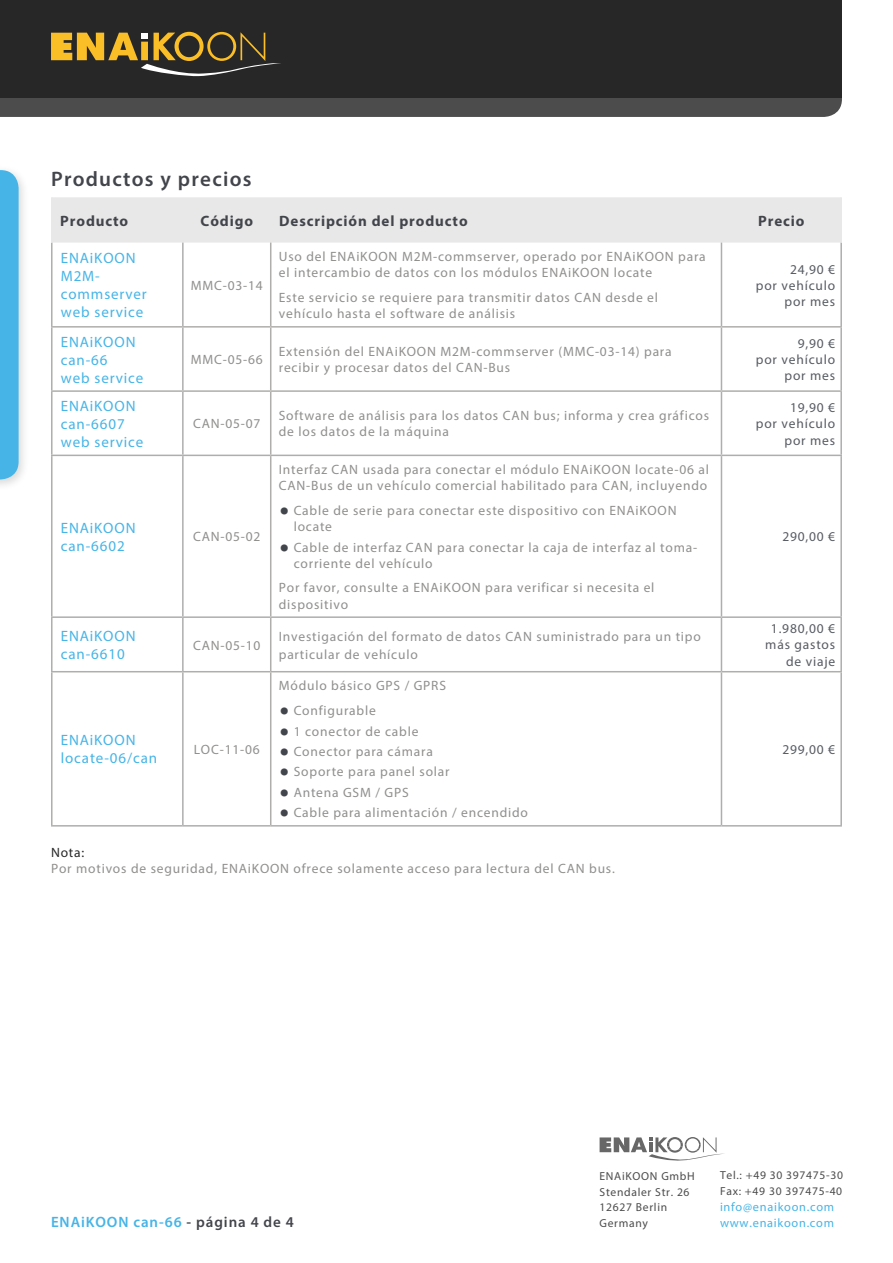
<style>
.page{position:relative;width:893px;height:1263px;background:#fff}
.page>*{position:absolute;margin:0;border:0;box-sizing:border-box;transform-origin:0 0}
.t1{font:600 21px "Myriad Pro";letter-spacing:.06em;color:#43454c}
.t2{font:15px/18px "Myriad Pro";letter-spacing:.06em;color:#46b4e7}
.t3{font:700 15px "Myriad Pro";letter-spacing:.06em;color:#43454c}
.t4{font:600 15px "Myriad Pro";letter-spacing:.06em;color:#46b4e7}
.t5{font:13.5px/16.2px "Myriad Pro";letter-spacing:.06em;color:#908f8e}
.t6{font:13.5px/16.2px "Myriad Pro";letter-spacing:.06em;color:#575b63;text-align:right}
.t7{font:13.5px/18px "Myriad Pro";letter-spacing:.06em;color:#8f8f8f}
.t8{font:13.5px "Myriad Pro";color:#282727}
.t9{font:12.3px "Myriad Pro";letter-spacing:.06em;color:#46b4e7}
.t10{font:11.55px/15.9px "Myriad Pro";letter-spacing:.06em;color:#4c4c4c}
.s1{font-weight:700;font-size:27px;color:#43454c}
.s2{color:#43454c}
</style>
<div class="page">
<div style="left:0;top:0;width:842px;height:98px;background:#282727"></div>
<div style="left:0;top:164px;width:30px;height:327px;background:#000;opacity:.15"></div>
<svg style="left:0;top:170px;width:19px;height:309px;background:#4cb6e7"></svg>
<svg style="left:0;top:32px;width:842px;height:85px"></svg>
<svg style="left:600px;top:1137px;width:124px;height:24px"></svg>
<div style="left:53px;top:197px;width:787px;height:46px;background:#e8e8e8"></div>
<hr style="left:51px;top:243px;width:2px;height:83px;background:#afaead">
<hr style="left:51px;top:328px;width:2px;height:62px;background:#afaead">
<hr style="left:51px;top:392px;width:2px;height:63px;background:#afaead">
<hr style="left:51px;top:455px;width:132px;height:1px;background:#afaead">
<hr style="left:51px;top:456px;width:2px;height:160px;background:#afaead">
<hr style="left:51px;top:616px;width:132px;height:2px;background:#afaead">
<hr style="left:51px;top:618px;width:2px;height:53px;background:#afaead">
<hr style="left:51px;top:671px;width:132px;height:1px;background:#afaead">
<hr style="left:51px;top:672px;width:2px;height:153px;background:#afaead">
<hr style="left:51px;top:825px;width:132px;height:1px;background:#afaead">
<hr style="left:182px;top:243px;width:2px;height:83px;background:#afaead">
<hr style="left:182px;top:328px;width:2px;height:62px;background:#afaead">
<hr style="left:182px;top:392px;width:2px;height:63px;background:#afaead">
<hr style="left:183px;top:455px;width:88px;height:1px;background:#afaead">
<hr style="left:182px;top:456px;width:2px;height:160px;background:#afaead">
<hr style="left:183px;top:616px;width:88px;height:2px;background:#afaead">
<hr style="left:182px;top:618px;width:2px;height:53px;background:#afaead">
<hr style="left:183px;top:671px;width:88px;height:1px;background:#afaead">
<hr style="left:182px;top:672px;width:2px;height:153px;background:#afaead">
<hr style="left:183px;top:825px;width:88px;height:1px;background:#afaead">
<hr style="left:270px;top:243px;width:1px;height:83px;background:#afaead">
<hr style="left:270px;top:328px;width:1px;height:62px;background:#afaead">
<hr style="left:270px;top:392px;width:1px;height:63px;background:#afaead">
<hr style="left:271px;top:455px;width:450px;height:1px;background:#afaead">
<hr style="left:270px;top:456px;width:1px;height:160px;background:#afaead">
<hr style="left:271px;top:616px;width:450px;height:2px;background:#afaead">
<hr style="left:270px;top:618px;width:1px;height:53px;background:#afaead">
<hr style="left:271px;top:671px;width:450px;height:1px;background:#afaead">
<hr style="left:270px;top:672px;width:1px;height:153px;background:#afaead">
<hr style="left:271px;top:825px;width:450px;height:1px;background:#afaead">
<hr style="left:721px;top:243px;width:1px;height:83px;background:#afaead">
<hr style="left:840px;top:243px;width:2px;height:83px;background:#afaead">
<hr style="left:721px;top:328px;width:1px;height:62px;background:#afaead">
<hr style="left:840px;top:328px;width:2px;height:62px;background:#afaead">
<hr style="left:721px;top:392px;width:1px;height:63px;background:#afaead">
<hr style="left:840px;top:392px;width:2px;height:63px;background:#afaead">
<hr style="left:721px;top:455px;width:121px;height:1px;background:#afaead">
<hr style="left:721px;top:456px;width:1px;height:160px;background:#afaead">
<hr style="left:840px;top:456px;width:2px;height:160px;background:#afaead">
<hr style="left:721px;top:616px;width:121px;height:2px;background:#afaead">
<hr style="left:721px;top:618px;width:1px;height:53px;background:#afaead">
<hr style="left:840px;top:618px;width:2px;height:53px;background:#afaead">
<hr style="left:721px;top:671px;width:121px;height:1px;background:#afaead">
<hr style="left:721px;top:672px;width:1px;height:153px;background:#afaead">
<hr style="left:840px;top:672px;width:2px;height:153px;background:#afaead">
<hr style="left:721px;top:825px;width:121px;height:1px;background:#afaead">
<hr style="left:51px;top:197px;width:2px;height:46px;background:#e8e8e8">
<hr style="left:840px;top:197px;width:2px;height:46px;background:#e8e8e8">
<hr style="left:51px;top:326px;width:132px;height:2px;background:#afaead">
<hr style="left:183px;top:326px;width:88px;height:2px;background:#afaead">
<hr style="left:271px;top:326px;width:450px;height:2px;background:#afaead">
<hr style="left:721px;top:326px;width:121px;height:2px;background:#afaead">
<hr style="left:51px;top:390px;width:132px;height:2px;background:#afaead">
<hr style="left:183px;top:390px;width:88px;height:2px;background:#afaead">
<hr style="left:271px;top:390px;width:450px;height:2px;background:#afaead">
<hr style="left:721px;top:390px;width:121px;height:2px;background:#afaead">
<h1 class="t1" style="left:51px;top:165px;width:202px">Productos y precios</h1>
<p class="t3" style="left:60px;top:211px;width:69px">Producto</p>
<p class="t3" style="left:200px;top:211px;width:54px">Código</p>
<p class="t3" style="left:279px;top:211px;width:190px">Descripción del producto</p>
<p class="t3" style="left:758px;top:211px;width:48px">Precio</p>
<p class="t2" style="left:61px;top:249px;width:88px">ENAiKOON<br>M2M&shy;commserver web service</p>
<p class="t5" style="left:279px;top:248px;width:428px">Uso del ENAiKOON M2M-commserver, operado por ENAiKOON para el intercambio de datos con los módulos ENAiKOON locate</p>
<p class="t5" style="left:279px;top:289px;width:381px">Este servicio se requiere para transmitir datos CAN desde el vehículo hasta el software de análisis</p>
<p class="t6" style="left:756px;top:261px;width:81px">24,90 €<br>por vehículo por mes</p>
<p class="t5" style="left:191px;top:277px;width:74px">MMC-03-14</p>
<p class="t2" style="left:61px;top:332px;width:84px">ENAiKOON can-66<br>web service</p>
<p class="t2" style="left:61px;top:397px;width:84px">ENAiKOON can-6607 web service</p>
<p class="t5" style="left:191px;top:351px;width:74px">MMC-05-66</p>
<p class="t5" style="left:279px;top:343px;width:394px">Extensión del ENAiKOON M2M-commserver (MMC-03-14) para recibir y procesar datos del CAN-Bus</p>
<p class="t6" style="left:756px;top:335px;width:81px">9,90 €<br>por vehículo por mes</p>
<p class="t5" style="left:193px;top:415px;width:69px">CAN-05-07</p>
<p class="t5" style="left:279px;top:407px;width:432px">Software de análisis para los datos CAN bus; informa y crea gráficos de los datos de la máquina</p>
<p class="t6" style="left:756px;top:399px;width:81px">19,90 €<br>por vehículo por mes</p>
<p class="t2" style="left:61px;top:519px;width:76px">ENAiKOON can-6602</p>
<p class="t5" style="left:193px;top:528px;width:69px">CAN-05-02</p>
<p class="t5" style="left:279px;top:461px;width:432px">Interfaz CAN usada para conectar el módulo ENAiKOON locate-06 al<br>CAN-Bus de un vehículo comercial habilitado para CAN, incluyendo</p>
<p class="t5" style="left:294px;top:502px;width:384px;text-indent:-14px"><span class="s1">•</span> Cable de serie para conectar este dispositivo con ENAiKOON locate</p>
<p class="t5" style="left:294px;top:539px;width:405px;text-indent:-14px"><span class="s1">•</span> Cable de interfaz CAN para conectar la caja de interfaz al toma&shy;corriente del vehículo</p>
<p class="t5" style="left:279px;top:580px;width:377px">Por favor, consulte a ENAiKOON para verificar si necesita el dispositivo</p>
<p class="t6" style="left:782px;top:528px;width:54px">290,00 €</p>
<p class="t2" style="left:61px;top:627px;width:76px">ENAiKOON can-6610</p>
<p class="t5" style="left:193px;top:637px;width:69px">CAN-05-10</p>
<p class="t7" style="left:279px;top:627px;width:423px">Investigación del formato de datos CAN suministrado para un tipo particular de vehículo</p>
<p class="t6" style="left:765px;top:620px;width:71px">1.980,00 € más gastos de viaje</p>
<p class="t2" style="left:61px;top:731px;width:98px">ENAiKOON locate-06/can</p>
<p class="t5" style="left:194px;top:741px;width:67px">LOC-11-06</p>
<p class="t5" style="left:279px;top:677px;width:169px">Módulo básico GPS / GPRS</p>
<p class="t5" style="left:280px;top:702px;width:98px"><span class="s1">•</span> Configurable</p>
<p class="t5" style="left:280px;top:723px;width:140px"><span class="s1">•</span> 1 conector de cable</p>
<p class="t5" style="left:280px;top:743px;width:155px"><span class="s1">•</span> Conector para cámara</p>
<p class="t5" style="left:280px;top:763px;width:171px"><span class="s1">•</span> Soporte para panel solar</p>
<p class="t5" style="left:280px;top:784px;width:130px"><span class="s1">•</span> Antena GSM / GPS</p>
<p class="t5" style="left:280px;top:804px;width:250px"><span class="s1">•</span> Cable para alimentación / encendido</p>
<p class="t8" style="left:51px;top:844px;width:35px">Nota:</p>
<p class="t5" style="left:51px;top:860px;width:565px">Por motivos de seguridad, ENAiKOON ofrece solamente acceso para lectura del CAN bus.</p>
<p class="t6" style="left:782px;top:741px;width:54px">299,00 €</p>
<p class="t10" style="left:600px;top:1167px;width:97px">ENAiKOON GmbH<br>Stendaler Str. 26<br>12627 Berlin<br>Germany</p>
<p class="t10" style="left:720px;top:1167px;width:125px">Tel.: +49 30 397475-30<br>Fax: +49 30 397475-40</p>
<p class="t9" style="left:720px;top:1199px;width:116px">info@enaikoon.com</p>
<p class="t4" style="left:51px;top:1213px;width:244px">ENAiKOON can-66 <span class="s2">- página 4 de 4</span></p>
<p class="t9" style="left:720px;top:1215px;width:116px">www.enaikoon.com</p>
</div>
